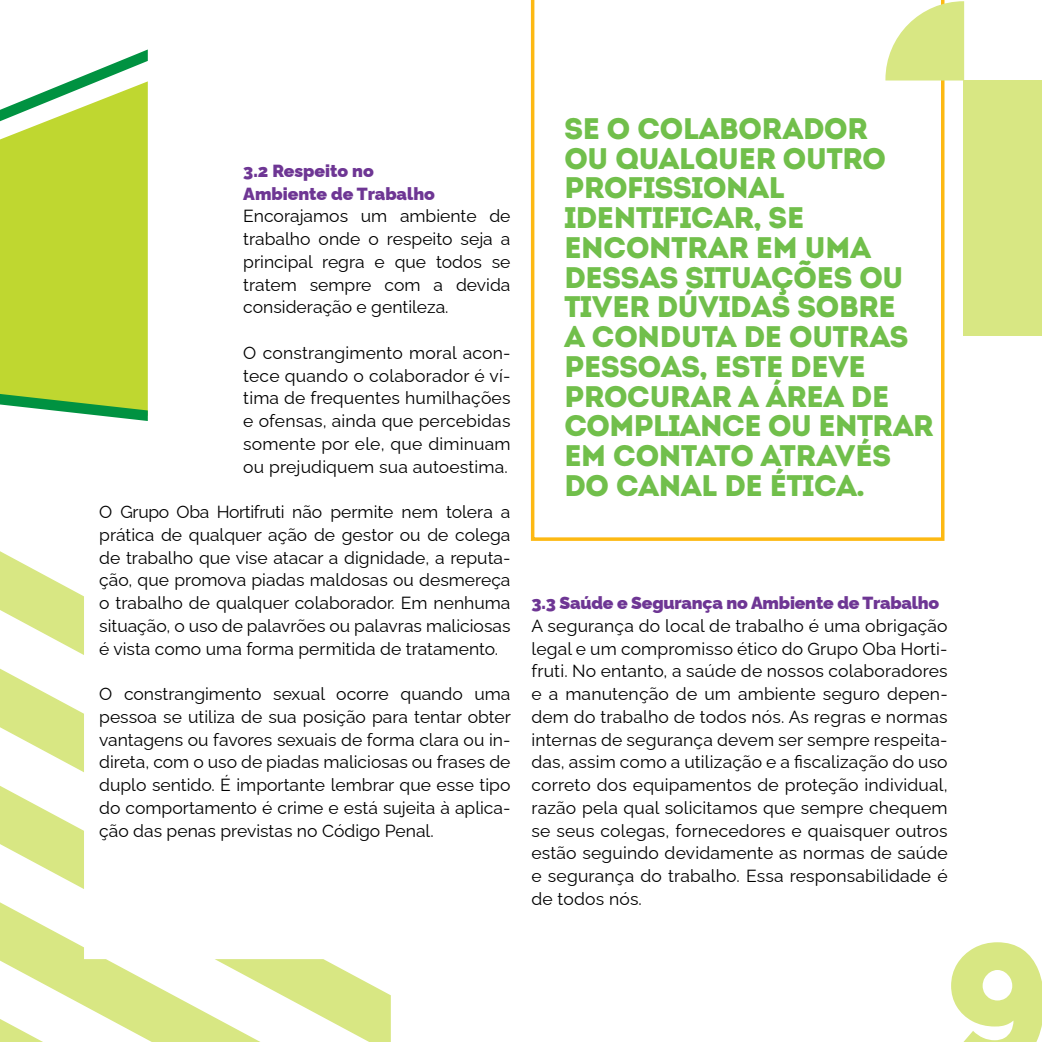
<style>
.page{position:relative;width:1042px;height:1042px;background:#fff}
.page>*{position:absolute;margin:0;border:0;box-sizing:border-box;transform-origin:0 0}
.t1{font:900 174.3px "Raleway";color:#d8e783}
.t2{font:29.75px/29.8px "Intro";letter-spacing:-.03em;color:#71bf4b}
.t3{font:17.5px/22.8px "Raleway";color:#000;text-align:justify}
.t4{font:900 17.5px/22.8px "Raleway";letter-spacing:-.01em;color:#6e3694}
</style>
<div class="page">
<svg style="left:531px;top:0;width:413px;height:541px"></svg>
<div style="left:963px;top:80px;width:79px;height:256px;background:#d8e783"></div>
<svg style="left:885px;top:1px;width:80px;height:157px"></svg>
<svg style="left:0;top:1012px;width:391px;height:30px"></svg>
<svg style="left:0;top:551px;width:391px;height:461px"></svg>
<svg style="left:0;top:49px;width:148px;height:372px;fill:#bfd730"></svg>
<p class="t4" style="left:243px;top:157px;width:193px">3.2 Respeito no<br>Ambiente de Trabalho</p>
<p class="t3" style="left:243px;top:203px;width:269px">Encorajamos um ambiente de trabalho onde o respeito seja a principal regra e que todos se tratem sempre com a devida consideração e gentileza.</p>
<p class="t3" style="left:243px;top:339px;width:269px">O constrangimento moral acon&shy;tece quando o colaborador é ví&shy;tima de frequentes humilhações e ofensas, ainda que percebidas somente por ele, que diminuam ou prejudiquem sua autoestima.</p>
<p class="t3" style="left:99px;top:499px;width:413px">O Grupo Oba Hortifruti não permite nem tolera a prática de qualquer ação de gestor ou de colega de trabalho que vise atacar a dignidade, a reputa&shy;ção, que promova piadas maldosas ou desmereça o trabalho de qualquer colaborador. Em nenhuma situação, o uso de palavrões ou palavras maliciosas é vista como uma forma permitida de tratamento.</p>
<p class="t3" style="left:99px;top:681px;width:413px">O constrangimento sexual ocorre quando uma pessoa se utiliza de sua posição para tentar obter vantagens ou favores sexuais de forma clara ou in&shy;direta, com o uso de piadas maliciosas ou frases de duplo sentido. É importante lembrar que esse tipo do comportamento é crime e está sujeita à aplica&shy;ção das penas previstas no Código Penal.</p>
<h2 class="t2" style="left:564px;top:114px;width:371px">SE O COLABORADOR<br>OU QUALQUER OUTRO<br>PROFISSIONAL<br>IDENTIFICAR, SE<br>ENCONTRAR EM UMA<br>DESSAS SITUAÇÕES OU<br>TIVER DÚVIDAS SOBRE<br>A CONDUTA DE OUTRAS<br>PESSOAS, ESTE DEVE<br>PROCURAR A ÁREA DE<br>COMPLIANCE OU ENTRAR<br>EM CONTATO ATRAVÉS<br>DO CANAL DE ÉTICA.</h2>
<p class="t4" style="left:531px;top:590px;width:409px">3.3 Saúde e Segurança no Ambiente de Trabalho</p>
<p class="t3" style="left:531px;top:612px;width:418px">A segurança do local de trabalho é uma obrigação legal e um compromisso ético do Grupo Oba Horti&shy;fruti. No entanto, a saúde de nossos colaboradores e a manutenção de um ambiente seguro depen&shy;dem do trabalho de todos nós. As regras e normas internas de segurança devem ser sempre respeita&shy;das, assim como a utilização e a fiscalização do uso correto dos equipamentos de proteção individual, razão pela qual solicitamos que sempre chequem se seus colegas, fornecedores e quaisquer outros estão seguindo devidamente as normas de saúde e segurança do trabalho. Essa responsabilidade é de todos nós.</p>
<h1 class="t1" style="left:946px;top:841px;width:104px">9</h1>
</div>
